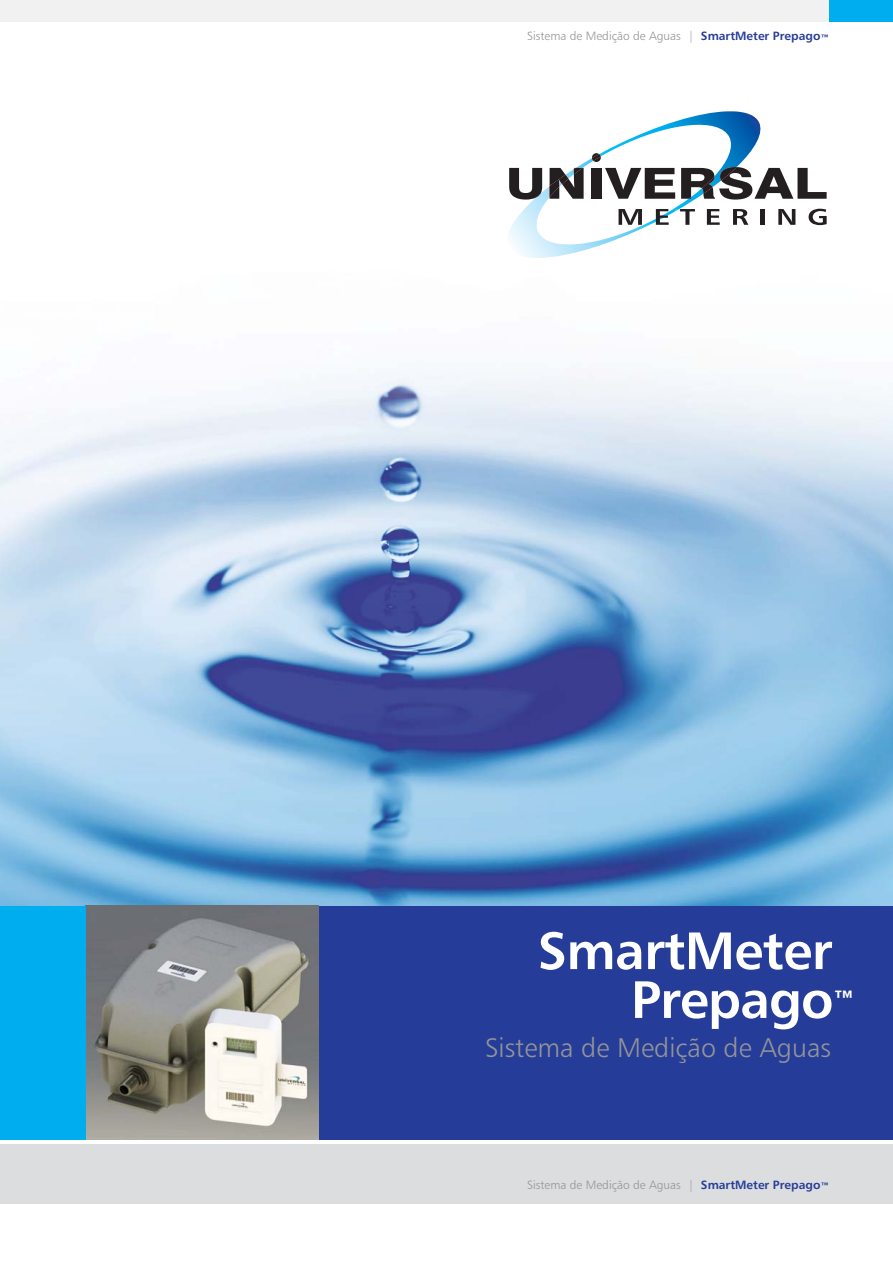
<style>
.page{position:relative;width:893px;height:1263px;background:#fff}
.page>*{position:absolute;margin:0;border:0;box-sizing:border-box;transform-origin:0 0}
.t1{font:52.65px/48.9px "Humanist 777 BT Bold B";letter-spacing:-.01em;color:#fff}
.t2{font:27px "Humanist 777 BT Light B";color:#939598}
.t3{font:12px "Humanist 777 BT Light B";color:#939598}
.s1{font-family:"Humanist 777 BT Bold B";color:#253c98}
</style>
<div class="page">
<img style="left:0;top:21px;width:892px;height:885px">
<div style="left:0;top:906px;width:892px;height:234px;background:#253c98"></div>
<img style="left:85px;top:906px;width:234px;height:234px">
<div style="left:0;top:906px;width:85px;height:234px;background:#00aeef"></div>
<div style="left:0;top:0;width:892px;height:21px;background:#f1f1f2"></div>
<div style="left:829px;top:0;width:63px;height:21px;background:#00aeef"></div>
<div style="left:0;top:1144px;width:892px;height:59px;background:#dcddde"></div>
<svg style="left:507px;top:111px;width:320px;height:147px"></svg>
<p class="t3" style="left:527px;top:31px;width:304px">Sistema de Medição de Aguas | <span class="s1">SmartMeter Prepago</span><sub>™</sub></p>
<h1 class="t1" style="left:631px;top:930px;width:226px;text-indent:-93px">SmartMeter<br>Prepago<sup>™</sup></h1>
<h2 class="t2" style="left:485px;top:1037px;width:347px">Sistema de Medição de Aguas</h2>
<p class="t3" style="left:527px;top:1180px;width:304px">Sistema de Medição de Aguas | <span class="s1">SmartMeter Prepago</span><sub>™</sub></p>
</div>
